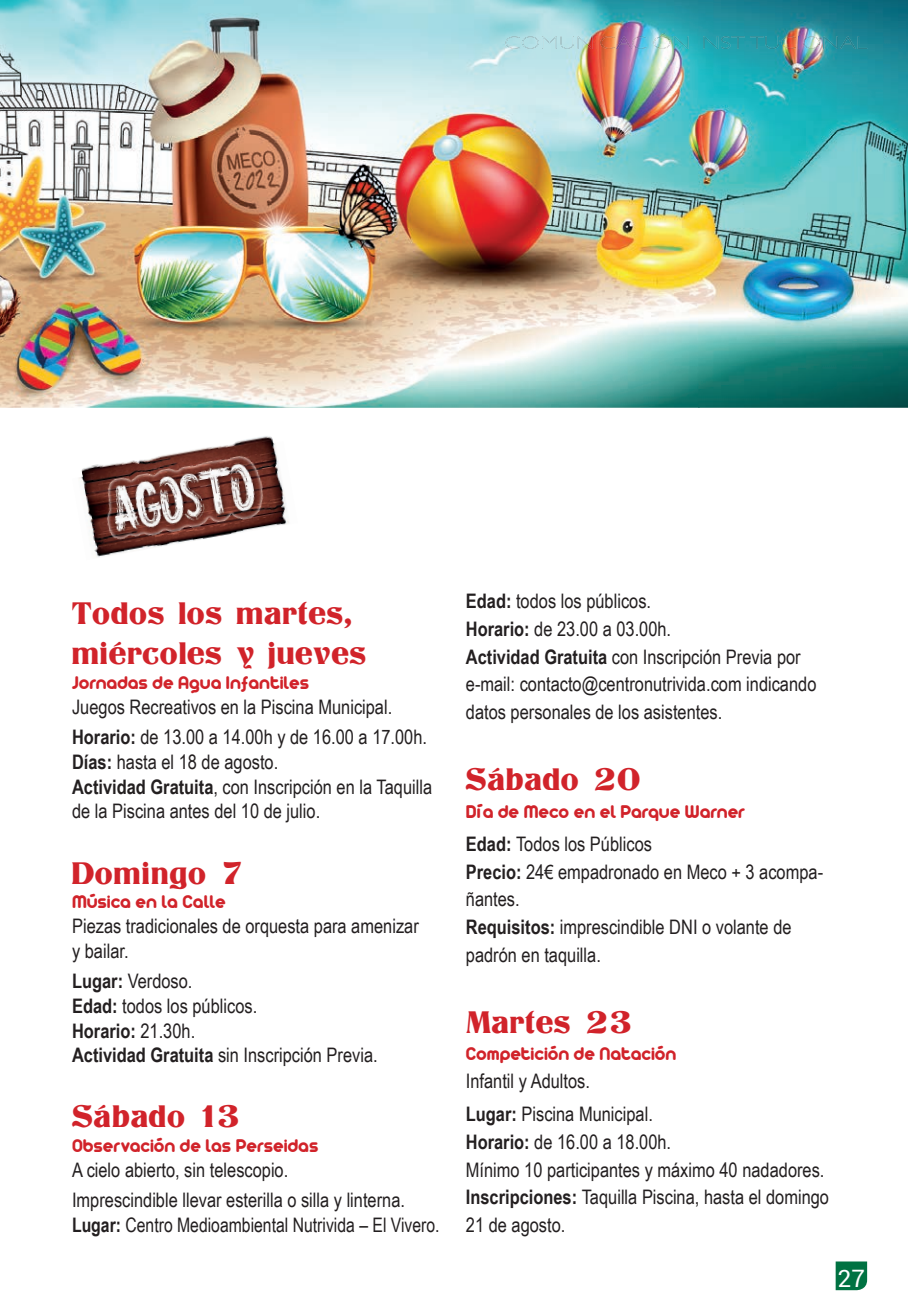
<style>
.page{position:relative;width:908px;height:1304px;background:#fff}
.page>*{position:absolute;margin:0;border:0;box-sizing:border-box;transform-origin:0 0}
.t1{font:33px/40.4px "Titania";color:#d1232a}
.t2{font:24px "Roboto";color:#fff}
.t3{font:20px/27.6px "Arial Narrow";color:#231f20}
.t4{font:20px "Arista 2.0";color:#d1232a}
.t5{font:20px "Arial Narrow";color:#231f20;scale:.96 1}
.s1{font-weight:700}
</style>
<div class="page">
<svg style="left:835px;top:1261px;width:31px;height:29px"></svg>
<img style="left:0;top:0;width:907px;height:408px">
<img style="left:505px;top:33px;width:183px;height:16px">
<img style="left:653px;top:33px;width:17px;height:16px">
<img style="left:673px;top:36px;width:15px;height:13px">
<svg style="left:698px;top:36px;width:168px;height:13px;background:#4999a3"></svg>
<img style="left:79px;top:436px;width:210px;height:121px">
<h1 class="t1" style="left:72px;top:592px;width:296px">Todos los martes, miércoles y jueves</h1>
<p class="t4" style="left:72px;top:670px;width:238px">Jornadas de Agua Infantiles</p>
<p class="t3" style="left:72px;top:691px;width:356px;line-height:30.4px">Juegos Recreativos en la Piscina Municipal.<br><span class="s1">Horario:</span> de 13.00 a 14.00h y de 16.00 a 17.00h.</p>
<p class="t3" style="left:72px;top:749px;width:361px;line-height:24.8px"><span class="s1">Días:</span> hasta el 18 de agosto.<br><span class="s1">Actividad Gratuita</span>, con Inscripción en la Taquilla de la Piscina antes del 10 de julio.</p>
<h1 class="t1" style="left:72px;top:852px;width:174px">Domingo 7</h1>
<p class="t4" style="left:72px;top:890px;width:155px">Música en la Calle</p>
<p class="t3" style="left:72px;top:913px;width:348px;line-height:24.8px">Piezas tradicionales de orquesta para amenizar y bailar.</p>
<p class="t3" style="left:72px;top:968px;width:307px;line-height:24.8px"><span class="s1">Lugar:</span> Verdoso.<br><span class="s1">Edad:</span> todos los públicos.<br><span class="s1">Horario:</span> 21.30h.<br><span class="s1">Actividad Gratuita</span> sin Inscripción Previa.</p>
<h1 class="t1" style="left:72px;top:1096px;width:170px">Sábado 13</h1>
<p class="t4" style="left:72px;top:1133px;width:248px">Observación de las Perseidas</p>
<p class="t3" style="left:72px;top:1154px;width:334px;line-height:30.4px">A cielo abierto, sin telescopio.<br>Imprescindible llevar esterilla o silla y linterna.</p>
<p class="t5" style="left:72px;top:1210px;width:384px"><span class="s1">Lugar:</span> Centro Medioambiental Nutrivida – El Vivero.</p>
<p class="t3" style="left:465px;top:587px;width:352px"><span class="s1">Edad:</span> todos los públicos.<br><span class="s1">Horario:</span> de 23.00 a 03.00h.<br><span class="s1">Actividad Gratuita</span> con Inscripción Previa por e-mail: contacto@centronutrivida.com indicando datos personales de los asistentes.</p>
<h1 class="t1" style="left:465px;top:758px;width:176px">Sábado 20</h1>
<p class="t4" style="left:465px;top:799px;width:280px">Día de Meco en el Parque Warner</p>
<p class="t3" style="left:465px;top:829px;width:358px"><span class="s1">Edad:</span> Todos los Públicos<br><span class="s1">Precio:</span> 24€ empadronado en Meco + 3 acompa&shy;ñantes.<br><span class="s1">Requisitos:</span> imprescindible DNI o volante de padrón en taquilla.</p>
<h1 class="t1" style="left:465px;top:1001px;width:168px">Martes 23</h1>
<p class="t4" style="left:465px;top:1042px;width:212px">Competición de Natación</p>
<p class="t3" style="left:465px;top:1063px;width:188px;line-height:33.4px">Infantil y Adultos.<br><span class="s1">Lugar:</span> Piscina Municipal.</p>
<p class="t3" style="left:465px;top:1127px;width:364px"><span class="s1">Horario:</span> de 16.00 a 18.00h.<br>Mínimo 10 participantes y máximo 40 nadadores.<br><span class="s1">Inscripciones:</span> Taquilla Piscina, hasta el domingo 21 de agosto.</p>
<p class="t2" style="left:837px;top:1262px;width:29px">27</p>
</div>
